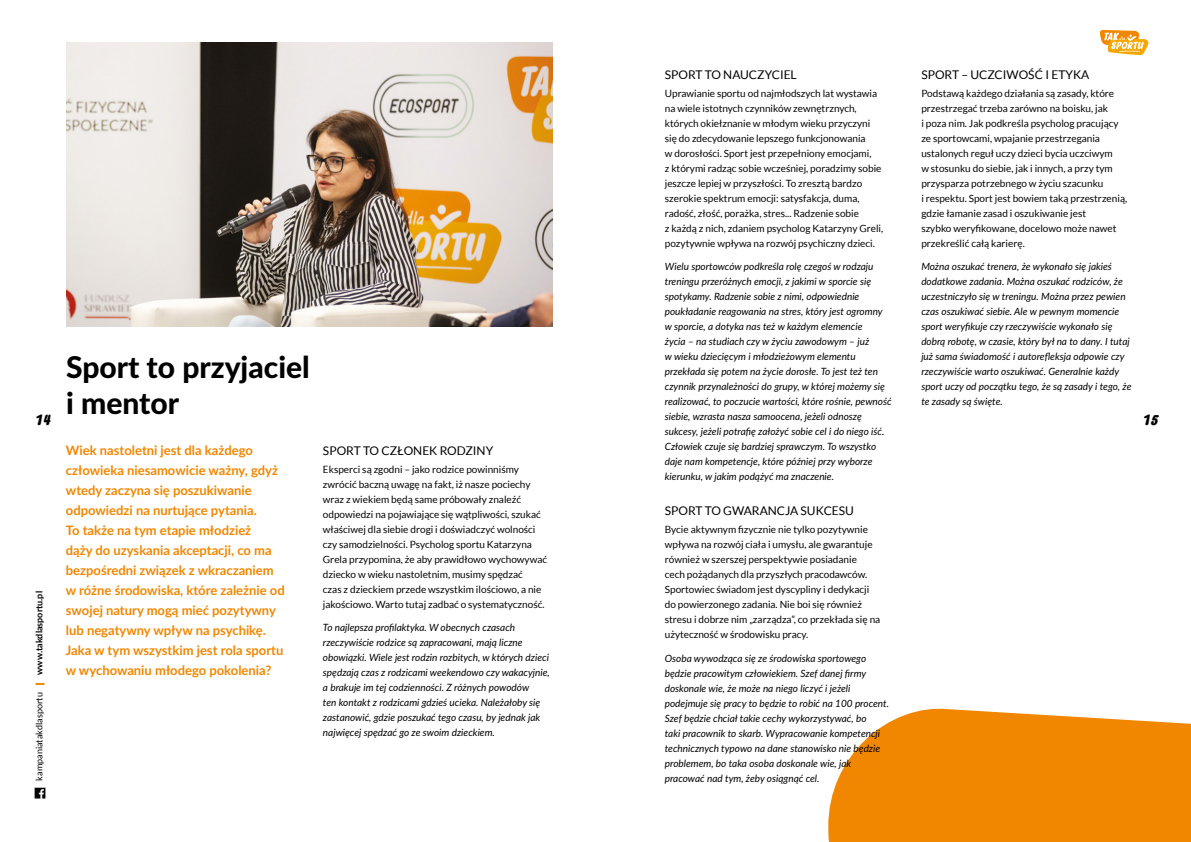
<style>
.page{position:relative;width:1191px;height:842px;background:#fff}
.page>*{position:absolute;margin:0;border:0;box-sizing:border-box;transform-origin:0 0}
.t1{font:800 30px/36px "Lato";color:#000}
.t2{font:italic 700 15px "Myfrida";color:#000}
.t3{font:700 13px/20px "Lato";color:#f18700}
.t4{font:12px "Lato";color:#000}
.t5{font:italic 10px/15px "Lato";color:#000}
.t6{font:10px/15px "Lato";color:#000}
.t7{font:9px "Lato";color:#000}
.t8{font:700 9px "Lato";color:#000}
</style>
<div class="page">
<svg style="left:828px;top:708px;width:363px;height:134px;background:#f2931b"></svg>
<img style="left:66px;top:43px;width:487px;height:283px">
<svg style="left:1099px;top:30px;width:49px;height:25px"></svg>
<svg style="left:34px;top:787px;width:12px;height:12px"></svg>
<svg style="left:35px;top:683px;width:10px;height:2px"></svg>
<p class="t4" style="left:921px;top:68px;width:169px">SPORT – UCZCIWOŚĆ I ETYKA</p>
<p class="t6" style="left:921px;top:86px;width:207px">Podstawą każdego działania są zasady, które przestrzegać trzeba zarówno na boisku, jak<br>i poza nim. Jak podkreśla psycholog pracujący ze sportowcami, wpajanie przestrzegania ustalonych reguł uczy dzieci bycia uczciwym<br>w stosunku do siebie, jak i innych, a przy tym przysparza potrzebnego w życiu szacunku<br>i respektu. Sport jest bowiem taką przestrzenią, gdzie łamanie zasad i oszukiwanie jest<br>szybko weryfikowane, docelowo może nawet przekreślić całą karierę.</p>
<p class="t5" style="left:921px;top:259px;width:212px">Można oszukać trenera, że wykonało się jakieś dodatkowe zadania. Można oszukać rodziców, że uczestniczyło się w treningu. Można przez pewien czas oszukiwać siebie. Ale w pewnym momencie sport weryfikuje czy rzeczywiście wykonało się dobrą robotę, w czasie, który był na to dany. I tutaj już sama świadomość i autorefleksja odpowie czy rzeczywiście warto oszukiwać. Generalnie każdy sport uczy od początku tego, że są zasady i tego, że te zasady są święte.</p>
<p class="t4" style="left:665px;top:68px;width:15px">Sport</p>
<p class="t4" style="left:705px;top:68px;width:28px">to naucz</p>
<p class="t4" style="left:764px;top:68px;width:15px">yciel</p>
<p class="t6" style="left:665px;top:86px;width:220px">Uprawianie sportu od najmłodszych lat wystawia na wiele istotnych czynników zewnętrznych, których okiełznanie w młodym wieku przyczyni się do zdecydowanie lepszego funkcjonowania<br>w dorosłości. Sport jest przepełniony emocjami,<br>z którymi radząc sobie wcześniej, poradzimy sobie jeszcze lepiej w przyszłości. To zresztą bardzo szerokie spektrum emocji: satysfakcja, duma, radość, złość, porażka, stres... Radzenie sobie<br>z każdą z nich, zdaniem psycholog Katarzyny Greli, pozytywnie wpływa na rozwój psychiczny dzieci.</p>
<p class="t5" style="left:665px;top:259px;width:228px">Wielu sportowców podkreśla rolę czegoś w rodzaju treningu przeróżnych emocji, z jakimi w sporcie się spotykamy. Radzenie sobie z nimi, odpowiednie poukładanie reagowania na stres, który jest ogromny w sporcie, a dotyka nas też w każdym elemencie<br>życia – na studiach czy w życiu zawodowym – już<br>w wieku dziecięcym i młodzieżowym elementu przekłada się potem na życie dorosłe. To jest też ten czynnik przynależności do grupy, w której możemy się realizować, to poczucie wartości, które rośnie, pewność siebie, wzrasta nasza samoocena, jeżeli odnoszę sukcesy, jeżeli potrafię założyć sobie cel i do niego iść.<br>Człowiek czuje się bardziej sprawczym. To wszystko daje nam kompetencje, które później przy wyborze kierunku, w jakim podążyć ma znaczenie.</p>
<p class="t4" style="left:665px;top:504px;width:191px">SPORT TO GWARANCJA SUKCESU</p>
<p class="t6" style="left:665px;top:522px;width:217px">Bycie aktywnym fizycznie nie tylko pozytywnie wpływa na rozwój ciała i umysłu, ale gwarantuje również w szerszej perspektywie posiadanie<br>cech pożądanych dla przyszłych pracodawców.<br>Sportowiec świadom jest dyscypliny i dedykacji do powierzonego zadania. Nie boi się również stresu i dobrze nim „zarządza”, co przekłada się na użyteczność w środowisku pracy.</p>
<p class="t5" style="left:665px;top:650px;width:226px">Osoba wywodząca się ze środowiska sportowego będzie pracowitym człowiekiem. Szef danej firmy doskonale wie, że może na niego liczyć i jeżeli podejmuje się pracy to będzie to robić na 100 procent.<br>Szef będzie chciał takie cechy wykorzystywać, bo<br>taki pracownik to skarb. Wypracowanie kompetencji technicznych typowo na dane stanowisko nie będzie problemem, bo taka osoba doskonale wie, jak pracować nad tym, żeby osiągnąć cel.</p>
<h1 class="t1" style="left:66px;top:347px;width:245px">Sport to przyjaciel i mentor</h1>
<h2 class="t2" style="left:34px;top:411px;width:17px">14</h2>
<h2 class="t2" style="left:1141px;top:411px;width:17px">15</h2>
<p class="t3" style="left:66px;top:439px;width:220px">Wiek nastoletni jest dla każdego człowieka niesamowicie ważny, gdyż wtedy zaczyna się poszukiwanie odpowiedzi na nurtujące pytania.<br>To także na tym etapie młodzież<br>dąży do uzyskania akceptacji, co ma bezpośredni związek z wkraczaniem w różne środowiska, które zależnie od swojej natury mogą mieć pozytywny lub negatywny wpływ na psychikę.<br>Jaka w tym wszystkim jest rola sportu w wychowaniu młodego pokolenia?</p>
<p class="t4" style="left:323px;top:444px;width:15px">Sport</p>
<p class="t4" style="left:363px;top:444px;width:28px">to członek</p>
<p class="t4" style="left:440px;top:444px;width:9px">rodzin</p>
<p class="t4" style="left:486px;top:444px;width:9px">y</p>
<p class="t6" style="left:323px;top:461px;width:226px">Eksperci są zgodni – jako rodzice powinniśmy zwrócić baczną uwagę na fakt, iż nasze pociechy wraz z wiekiem będą same próbowały znaleźć odpowiedzi na pojawiające się wątpliwości, szukać właściwej dla siebie drogi i doświadczyć wolności czy samodzielności. Psycholog sportu Katarzyna Grela przypomina, że aby prawidłowo wychowywać dziecko w wieku nastoletnim, musimy spędzać<br>czas z dzieckiem przede wszystkim ilościowo, a nie jakościowo. Warto tutaj zadbać o systematyczność.</p>
<p class="t5" style="left:323px;top:620px;width:228px">To najlepsza profilaktyka. W obecnych czasach rzeczywiście rodzice są zapracowani, mają liczne obowiązki. Wiele jest rodzin rozbitych, w których dzieci spędzają czas z rodzicami weekendowo czy wakacyjnie, a brakuje im tej codzienności. Z różnych powodów<br>ten kontakt z rodzicami gdzieś ucieka. Należałoby się zastanowić, gdzie poszukać tego czasu, by jednak jak najwięcej spędzać go ze swoim dzieckiem.</p>
<p class="t8" style="left:33px;top:675px;width:85px;rotate:-90deg">www.takdlasportu.pl</p>
<p class="t7" style="left:34px;top:781px;width:90px;rotate:-90deg">kampaniatakdlasportu</p>
</div>
